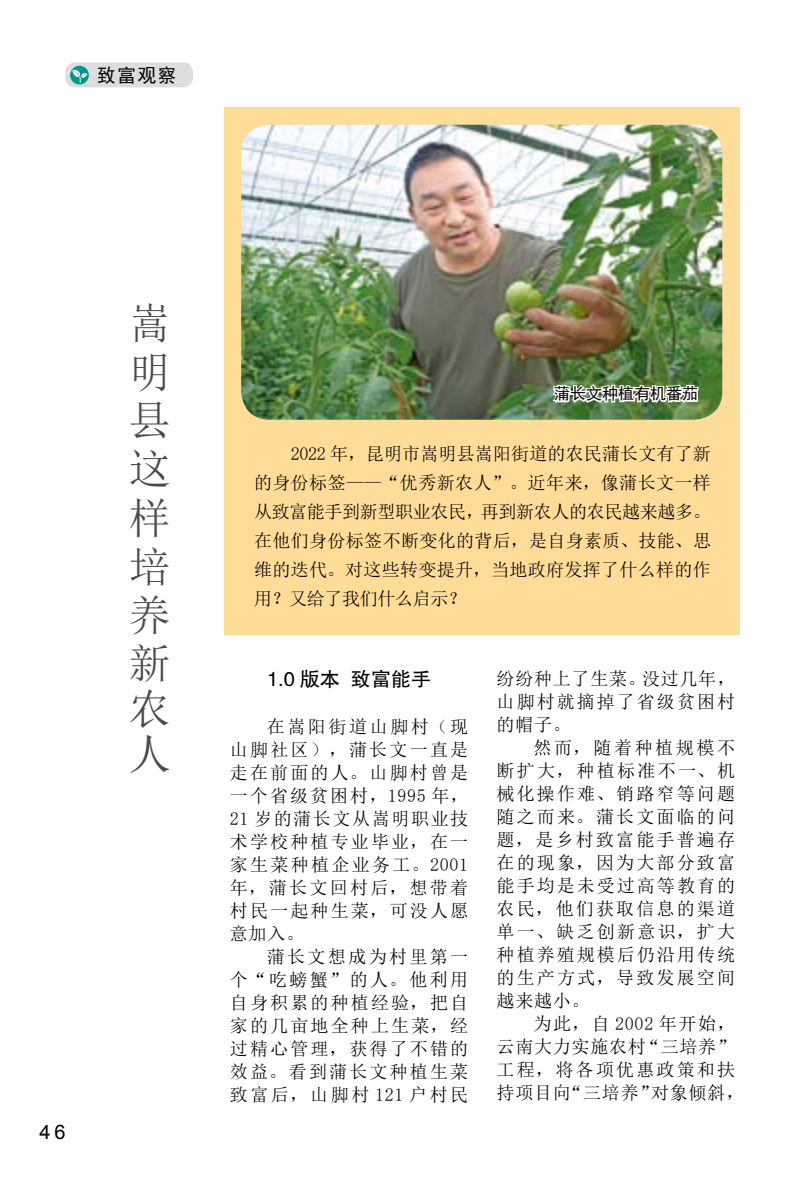
<style>
.page{position:relative;width:806px;height:1191px;background:#fff}
.page>*{position:absolute;margin:0;border:0;box-sizing:border-box;transform-origin:0 0}
.t1{font:42px/47.8px "Sim Sun";color:#4c4948;text-align:justify}
.t2{font:20px "FZHTJW GB1 0";color:#000}
.t3{font:20px "Arial";color:#000}
.t4{font:19px "Sim Hei";color:#000}
.t5{font:18px/23px "Sim Sun";letter-spacing:.11em;color:#000;text-align:justify}
.t6{font:18px/23px "Sim Sun";letter-spacing:.04em;color:#000}
.t7{font:16px "Sim Hei";color:#000}
</style>
<div class="page">
<div style="left:65px;top:62px;width:128px;height:25px;background:#dcdddd;border-radius:10px"></div>
<svg style="left:70px;top:66px;width:19px;height:18px"></svg>
<svg style="left:72px;top:70px;width:16px;height:13px"></svg>
<div style="left:224px;top:108px;width:515px;height:527px;background:#ffdc97"></div>
<img style="left:241px;top:125px;width:480px;height:295px">
<img style="left:550px;top:269px;width:149px;height:151px">
<p class="t4" style="left:97px;top:65px;width:81px">致富观察</p>
<p class="t3" style="left:39px;top:1118px;width:28px">46</p>
<h1 class="t1" style="left:129px;top:299px;width:42px">嵩明县这样培养新农人</h1>
<p class="t7" style="left:553px;top:386px;width:145px">蒲长文种植有机番茄</p>
<p class="t5" style="left:254px;top:439px;width:458px;line-height:29px;text-indent:37px">2022 年，昆明市嵩明县嵩阳街道的农民蒲长文有了新的身份标签——“优秀新农人”。近年来，像蒲长文一样从致富能手到新型职业农民，再到新农人的农民越来越多。在他们身份标签不断变化的背后，是自身素质、技能、思维的迭代。对这些转变提升，当地政府发挥了什么样的作用？又给了我们什么启示？</p>
<p class="t2" style="left:267px;top:668px;width:165px">1.0 版本 致富能手</p>
<p class="t5" style="left:230px;top:714px;width:240px;text-indent:37px">在嵩阳街道山脚村（现山脚社区），蒲长文一直是走在前面的人。山脚村曾是一个省级贫困村，1995 年，21 岁的蒲长文从嵩明职业技术学校种植专业毕业，在一家生菜种植企业务工。2001年，蒲长文回村后，想带着村民一起种生菜，可没人愿意加入。</p>
<p class="t5" style="left:230px;top:945px;width:240px;text-indent:37px">蒲长文想成为村里第一个“吃螃蟹”的人。他利用自身积累的种植经验，把自家的几亩地全种上生菜，经过精心管理，获得了不错的效益。看到蒲长文种植生菜致富后，山脚村 121 户村民</p>
<p class="t5" style="left:496px;top:667px;width:240px">纷纷种上了生菜。没过几年，山脚村就摘掉了省级贫困村的帽子。</p>
<p class="t5" style="left:496px;top:736px;width:240px;text-indent:37px">然而，随着种植规模不断扩大，种植标准不一、机械化操作难、销路窄等问题随之而来。蒲长文面临的问题，是乡村致富能手普遍存在的现象，因为大部分致富能手均是未受过高等教育的农民，他们获取信息的渠道单一、缺乏创新意识，扩大种植养殖规模后仍沿用传统的生产方式，导致发展空间越来越小。</p>
<p class="t6" style="left:496px;top:1012px;width:249px;text-indent:37px">为此，自 2002 年开始，云南大力实施农村“三培养”工程，将各项优惠政策和扶持项目向“三培养”对象倾斜，</p>
</div>
